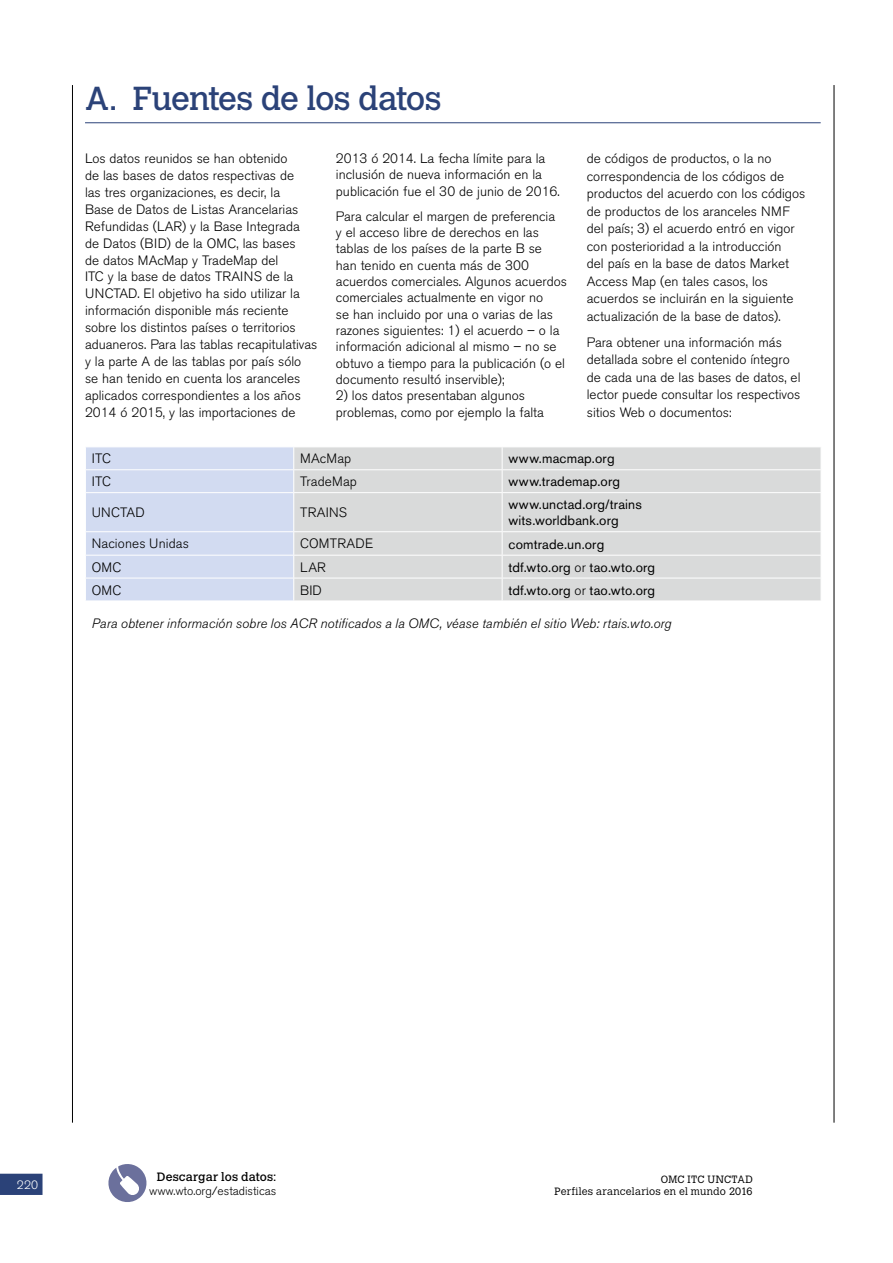
<style>
.page{position:relative;width:893px;height:1263px;background:#fff}
.page>*{position:absolute;margin:0;border:0;box-sizing:border-box;transform-origin:0 0}
.t1{font:33px "Calvert MT Std";letter-spacing:-.035em;color:#2b4278}
.t2{font:300 13.5px/17px "Akzidenz Grotesk BE";color:#000}
.t3{font:13.5px/16.2px "Akzidenz Grotesk BE";letter-spacing:.01em;color:#000}
.t4{font:italic 300 13.5px "Akzidenz Grotesk BE";letter-spacing:.01em;color:#000}
.t5{font:300 12px "Akzidenz Grotesk BE";color:#000}
.t6{font:12px "Calvert MT Std";letter-spacing:.01em;color:#000}
.t7{font:300 12px "Akzidenz Grotesk BE";color:#fff}
.t8{font:300 10.5px/12px "Calvert MT Std";letter-spacing:.02em;color:#000;text-align:right}
.s1{font-weight:300}
</style>
<div class="page">
<svg style="left:0;top:1174px;width:43px;height:21px"></svg>
<svg style="left:108px;top:1164px;width:39px;height:38px"></svg>
<hr style="left:85px;top:122px;width:736px;height:1px;background:#2b4278">
<hr style="left:72px;top:85px;width:1px;height:1038px;background:#000">
<hr style="left:834px;top:85px;width:1px;height:1038px;background:#000">
<div style="left:294px;top:447px;width:527px;height:153px;background:#d9dada"></div>
<hr style="left:294px;top:469px;width:208px;height:1px;background:#fff">
<hr style="left:502px;top:469px;width:319px;height:1px;background:#fff">
<svg style="left:502px;top:447px;width:1px;height:45px"></svg>
<hr style="left:294px;top:492px;width:208px;height:1px;background:#fff">
<hr style="left:502px;top:492px;width:319px;height:1px;background:#fff">
<hr style="left:502px;top:493px;width:1px;height:38px;background:#fff">
<hr style="left:294px;top:531px;width:208px;height:1px;background:#fff">
<hr style="left:502px;top:531px;width:319px;height:1px;background:#fff">
<hr style="left:294px;top:555px;width:208px;height:1px;background:#fff">
<hr style="left:502px;top:555px;width:319px;height:1px;background:#fff">
<hr style="left:294px;top:578px;width:208px;height:1px;background:#fff">
<hr style="left:502px;top:578px;width:319px;height:1px;background:#fff">
<svg style="left:502px;top:532px;width:1px;height:68px"></svg>
<div style="left:86px;top:447px;width:208px;height:153px;background:#d2dbf1"></div>
<h1 class="t1" style="left:85px;top:79px;width:358px">A. Fuentes de los datos</h1>
<p class="t2" style="left:85px;top:150px;width:234px">Los datos reunidos se han obtenido<br>de las bases de datos respectivas de<br>las tres organizaciones, es decir, la<br>Base de Datos de Listas Arancelarias Refundidas (LAR) y la Base Integrada<br>de Datos (BID) de la OMC, las bases<br>de datos MAcMap y TradeMap del<br>ITC y la base de datos TRAINS de la UNCTAD. El objetivo ha sido utilizar la información disponible más reciente sobre los distintos países o territorios aduaneros. Para las tablas recapitulativas y la parte A de las tablas por país sólo se han tenido en cuenta los aranceles aplicados correspondientes a los años 2014 ó 2015, y las importaciones de</p>
<p class="t2" style="left:336px;top:150px;width:225px;line-height:16.4px">2013 ó 2014. La fecha límite para la inclusión de nueva información en la publicación fue el 30 de junio de 2016.</p>
<p class="t2" style="left:336px;top:208px;width:232px;line-height:16.4px">Para calcular el margen de preferencia<br>y el acceso libre de derechos en las tablas de los países de la parte B se<br>han tenido en cuenta más de 300 acuerdos comerciales. Algunos acuerdos comerciales actualmente en vigor no<br>se han incluido por una o varias de las razones siguientes: 1) el acuerdo – o la información adicional al mismo – no se obtuvo a tiempo para la publicación (o el documento resultó inservible);</p>
<p class="t2" style="left:336px;top:388px;width:209px;line-height:16.4px">2) los datos presentaban algunos problemas, como por ejemplo la falta</p>
<p class="t2" style="left:587px;top:150px;width:220px;line-height:17.5px">de códigos de productos, o la no correspondencia de los códigos de productos del acuerdo con los códigos de productos de los aranceles NMF del país; 3) el acuerdo entró en vigor con posterioridad a la introducción<br>del país en la base de datos Market Access Map (en tales casos, los acuerdos se incluirán en la siguiente actualización de la base de datos).</p>
<p class="t2" style="left:587px;top:333px;width:215px;line-height:17.5px">Para obtener una información más detallada sobre el contenido íntegro de cada una de las bases de datos, el lector puede consultar los respectivos sitios Web o documentos:</p>
<p class="t2" style="left:92px;top:450px;width:21px">ITC</p>
<p class="t2" style="left:300px;top:450px;width:53px">MAcMap</p>
<p class="t3" style="left:508px;top:450px;width:108px">www.macmap.org</p>
<p class="t2" style="left:92px;top:473px;width:21px">ITC</p>
<p class="t2" style="left:300px;top:473px;width:58px">TradeMap</p>
<p class="t3" style="left:508px;top:473px;width:113px">www.trademap.org</p>
<p class="t2" style="left:92px;top:504px;width:55px">UNCTAD</p>
<p class="t2" style="left:300px;top:504px;width:48px">TRAINS</p>
<p class="t3" style="left:508px;top:496px;width:135px">www.unctad.org/trains wits.worldbank.org</p>
<p class="t2" style="left:92px;top:536px;width:99px">Naciones Unidas</p>
<p class="t2" style="left:300px;top:536px;width:75px">COMTRADE</p>
<p class="t3" style="left:508px;top:536px;width:97px">comtrade.un.org</p>
<p class="t2" style="left:92px;top:559px;width:31px">OMC</p>
<p class="t2" style="left:300px;top:559px;width:27px">LAR</p>
<p class="t3" style="left:508px;top:559px;width:148px">tdf.wto.org <span class="s1">or</span> tao.wto.org</p>
<p class="t2" style="left:92px;top:582px;width:31px">OMC</p>
<p class="t2" style="left:300px;top:582px;width:23px">BID</p>
<p class="t3" style="left:508px;top:582px;width:148px">tdf.wto.org <span class="s1">or</span> tao.wto.org</p>
<p class="t4" style="left:92px;top:615px;width:581px">Para obtener información sobre los ACR notificados a la OMC, véase también el sitio Web: rtais.wto.org</p>
<p class="t6" style="left:157px;top:1169px;width:121px">Descargar los datos:</p>
<p class="t5" style="left:149px;top:1184px;width:129px">www.wto.org/estadisticas</p>
<p class="t7" style="left:17px;top:1178px;width:23px">220</p>
<p class="t8" style="left:555px;top:1173px;width:200px">OMC ITC UNCTAD<br>Perfiles arancelarios en el mundo 2016</p>
</div>
